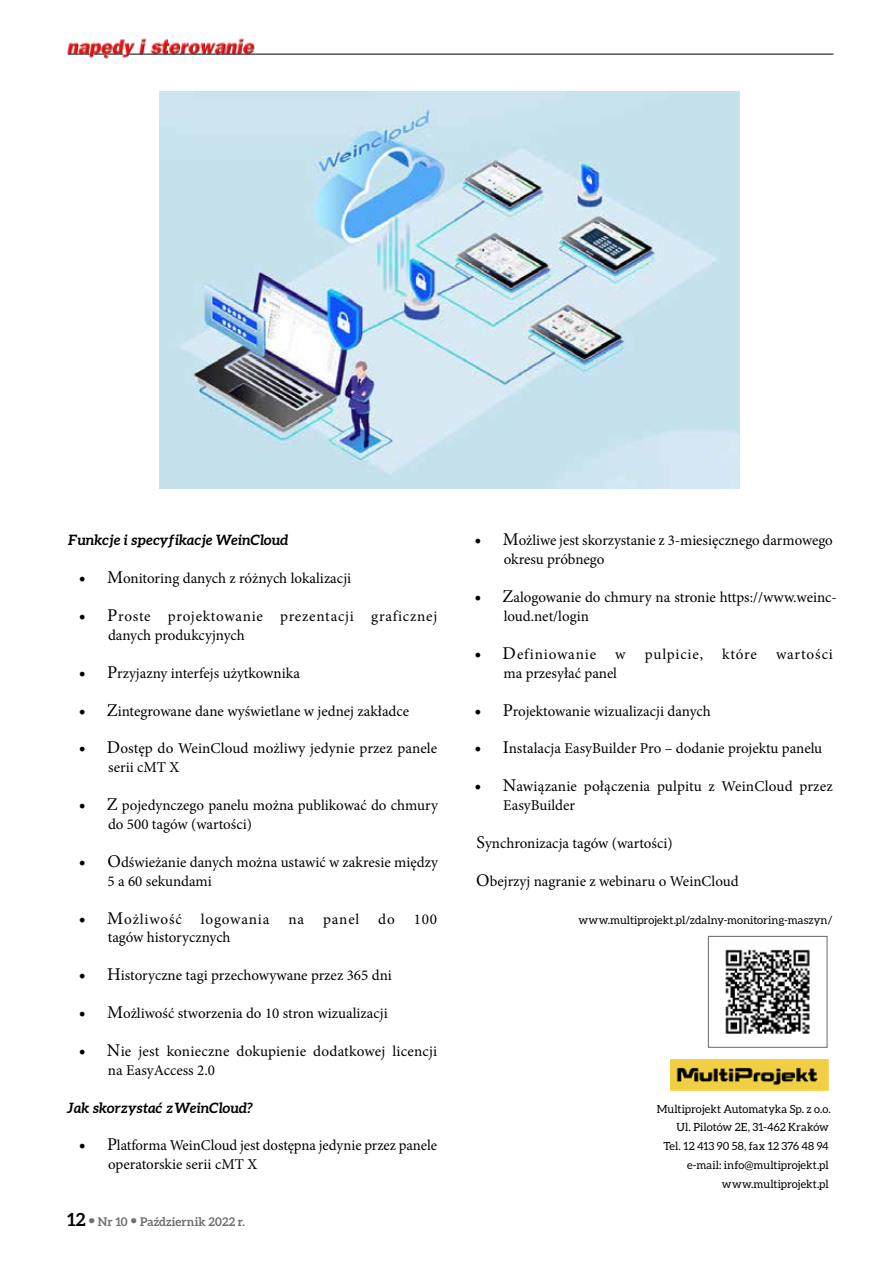
<style>
.page{position:relative;width:893px;height:1263px;background:#fff}
.page>*{position:absolute;margin:0;border:0;box-sizing:border-box;transform-origin:0 0}
.t1{font:15px/18.9px "Minion Pro";color:#000}
.t2{font:15px/18.9px "Minion Pro";letter-spacing:.04em;color:#000}
.t3{font:15px "Minion Pro";letter-spacing:.055em;color:#000}
.t4{font:italic 700 14.25px "Aleo";color:#000}
.t5{font:700 12px "Aleo";letter-spacing:.01em;color:#706f6f}
.t6{font:11.25px/18.9px "Aleo";letter-spacing:.005em;color:#000;text-align:right}
.s1{font-size:18px}
.s2{font-size:18px;color:#000}
</style>
<div class="page">
<img style="left:67px;top:38px;width:190px;height:21px">
<hr style="left:129px;top:54px;width:704px;height:1px;background:#000">
<svg style="left:68px;top:54px;width:55px;height:1px"></svg>
<img style="left:159px;top:92px;width:581px;height:397px">
<img style="left:725px;top:949px;width:85px;height:85px">
<div style="left:708px;top:936px;width:119px;height:112px;border:1px solid #686868"></div>
<img style="left:671px;top:1059px;width:157px;height:31px">
<p class="t4" style="left:68px;top:532px;width:222px">Funkcje i specyfikacje WeinCloud</p>
<p class="t1" style="left:79px;top:569px;width:274px"><span class="s1">• M</span>onitoring danych z różnych lokalizacji</p>
<p class="t2" style="left:108px;top:607px;width:331px;text-indent:-29px"><span class="s1">• P</span>roste projektowanie prezentacji graficznej danych produkcyjnych</p>
<p class="t1" style="left:79px;top:664px;width:222px"><span class="s1">• P</span>rzyjazny interfejs użytkownika</p>
<p class="t1" style="left:79px;top:701px;width:332px"><span class="s1">• Z</span>integrowane dane wyświetlane w jednej zakładce</p>
<p class="t1" style="left:108px;top:739px;width:330px;text-indent:-29px"><span class="s1">• D</span>ostęp do WeinCloud możliwy jedynie przez panele serii cMT X</p>
<p class="t1" style="left:108px;top:796px;width:331px;text-indent:-29px"><span class="s1">• Z</span> pojedynczego panelu można publikować do chmury do 500 tagów (wartości)</p>
<p class="t1" style="left:107px;top:853px;width:332px;text-indent:-29px"><span class="s1">• O</span>dświeżanie danych można ustawić w zakresie między<br>5 a 60 sekundami</p>
<p class="t3" style="left:79px;top:909px;width:105px"><span class="s1">• M</span>ożliwość</p>
<p class="t3" style="left:201px;top:909px;width:70px">logowania</p>
<p class="t1" style="left:288px;top:909px;width:17px">na</p>
<p class="t1" style="left:323px;top:909px;width:38px">panel</p>
<p class="t1" style="left:378px;top:909px;width:18px">do</p>
<p class="t1" style="left:414px;top:909px;width:25px">100</p>
<p class="t1" style="left:108px;top:928px;width:124px">tagów historycznych</p>
<p class="t1" style="left:79px;top:966px;width:314px"><span class="s1">• H</span>istoryczne tagi przechowywane przez 365 dni</p>
<p class="t1" style="left:79px;top:1004px;width:310px"><span class="s1">• M</span>ożliwość stworzenia do 10 stron wizualizacji</p>
<p class="t1" style="left:108px;top:1042px;width:331px;text-indent:-29px"><span class="s1">• N</span>ie jest konieczne dokupienie dodatkowej licencji na EasyAccess 2.0</p>
<p class="t4" style="left:67px;top:1099px;width:188px">Jak skorzystać z WeinCloud?</p>
<p class="t1" style="left:108px;top:1136px;width:331px;text-indent:-29px"><span class="s1">• P</span>latforma WeinCloud jest dostępna jedynie przez panele operatorskie serii cMT X</p>
<p class="t5" style="left:67px;top:1214px;width:179px"><span class="s2">12</span> ● Nr 10 ● Październik 2022 r.</p>
<p class="t1" style="left:504px;top:531px;width:331px;text-indent:-29px"><span class="s1">• M</span>ożliwe jest skorzystanie z 3-miesięcznego darmowego okresu próbnego</p>
<p class="t1" style="left:504px;top:588px;width:335px;text-indent:-29px"><span class="s1">• Z</span>alogowanie do chmury na stronie https://www.weinc&shy;loud.net/login</p>
<p class="t3" style="left:475px;top:644px;width:123px"><span class="s1">• D</span>efiniowanie</p>
<p class="t1" style="left:615px;top:645px;width:12px">w</p>
<p class="t1" style="left:645px;top:645px;width:60px">pulpicie,</p>
<p class="t1" style="left:722px;top:645px;width:36px">które</p>
<p class="t3" style="left:776px;top:644px;width:59px">wartości</p>
<p class="t1" style="left:503px;top:664px;width:115px">ma przesyłać panel</p>
<p class="t1" style="left:475px;top:701px;width:238px"><span class="s1">• P</span>rojektowanie wizualizacji danych</p>
<p class="t1" style="left:475px;top:739px;width:349px"><span class="s1">• I</span>nstalacja EasyBuilder Pro – dodanie projektu panelu</p>
<p class="t1" style="left:503px;top:777px;width:331px;text-indent:-28px"><span class="s1">• N</span>awiązanie połączenia pulpitu z WeinCloud przez<br>EasyBuilder</p>
<p class="t1" style="left:476px;top:834px;width:198px"><span class="s1">S</span>ynchronizacja tagów (wartości)</p>
<p class="t1" style="left:476px;top:871px;width:264px"><span class="s1">O</span>bejrzyj nagranie z webinaru o WeinCloud</p>
<p class="t6" style="left:579px;top:910px;width:255px">www.multiprojekt.pl/zdalny-monitoring-maszyn/</p>
<p class="t6" style="left:657px;top:1099px;width:175px">Multiprojekt Automatyka Sp. z o.o.<br>Ul. Pilotów 2E, 31-462 Kraków<br>Tel. 12 413 90 58, fax 12 376 48 94 e-mail: info@multiprojekt.pl www.multiprojekt.pl</p>
</div>
